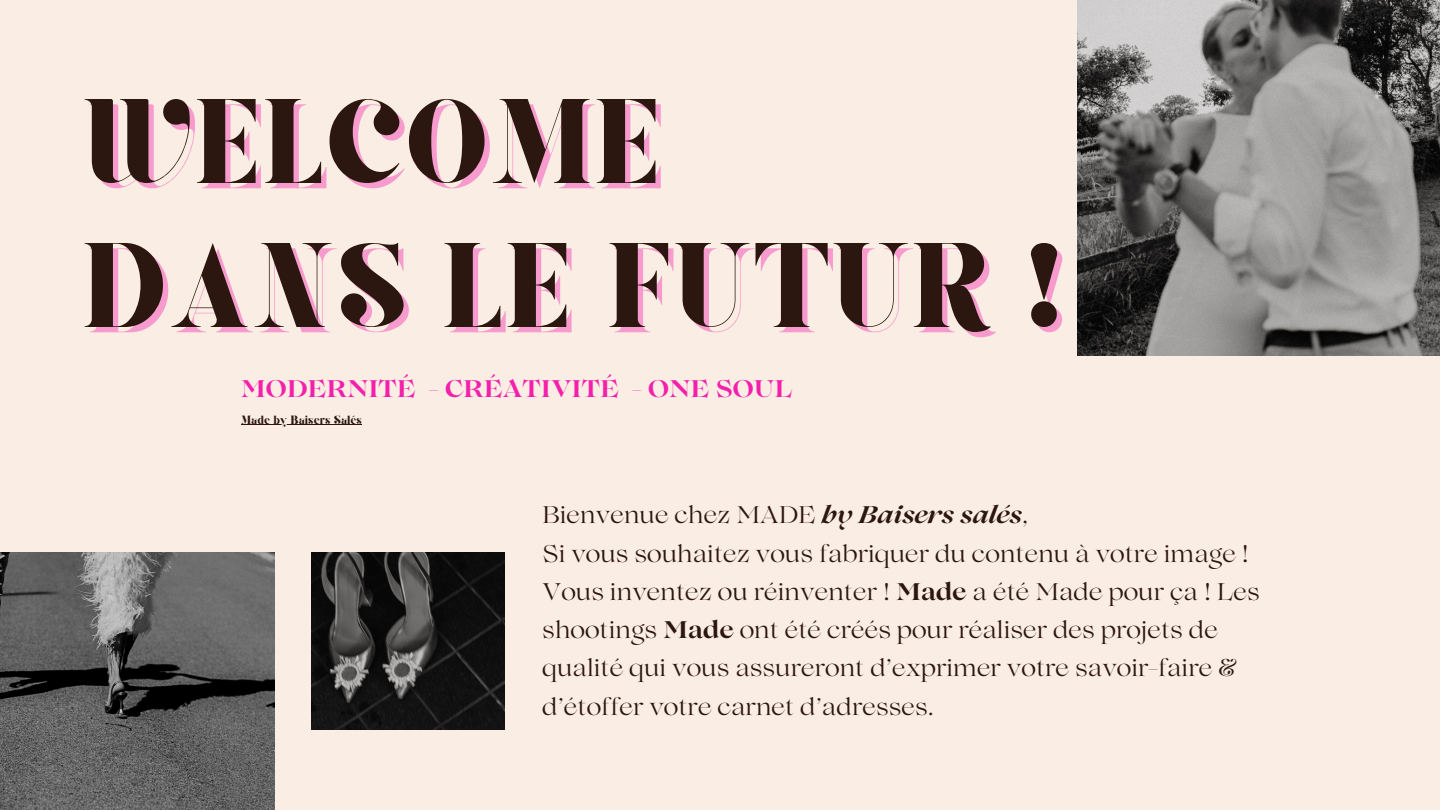
<style>
.page{position:relative;width:1440px;height:810px;background:#faede4}
.page>*{position:absolute;margin:0;border:0;box-sizing:border-box;transform-origin:0 0}
.t1{font:120px "Giaza";color:#2c1610}
.t2{font:24px/38.2px "Lovelace";color:#2c1610}
.t3{font:700 24px "Lovelace";color:#f41fab}
.t4{font:12px "Giaza";color:#2c1610}
.s1{font-weight:700;font-style:italic}
.s2{font-weight:700}
</style>
<div class="page">
<img style="left:0;top:552px;width:274px;height:258px">
<img style="left:311px;top:552px;width:194px;height:177px">
<img style="left:1078px;top:0;width:362px;height:355px">
<hr style="left:241px;top:424px;width:121px;height:1px;background:#2c1610">
<p class="t1" style="left:81px;top:93px;width:582px">WELCOME</p>
<p class="t1" style="left:81px;top:237px;width:982px">DANS LE FUTUR !</p>
<p class="t3" style="left:241px;top:379px;width:553px">MODERNITÉ - CRÉATIVITÉ - ONE SOUL</p>
<p class="t4" style="left:241px;top:415px;width:122px">Made by Baisers Salés</p>
<p class="t2" style="left:542px;top:498px;width:487px">Bienvenue chez MADE <span class="s1">by Baisers salés</span>,</p>
<p class="t2" style="left:542px;top:537px;width:719px">Si vous souhaitez vous fabriquer du contenu à votre image !<br>Vous inventez ou réinventer ! <span class="s2">Made</span> a été Made pour ça ! Les shootings <span class="s2">Made</span> ont été créés pour réaliser des projets de qualité qui vous assureront d’exprimer votre savoir-faire &amp; d’étoffer votre carnet d’adresses.</p>
</div>
